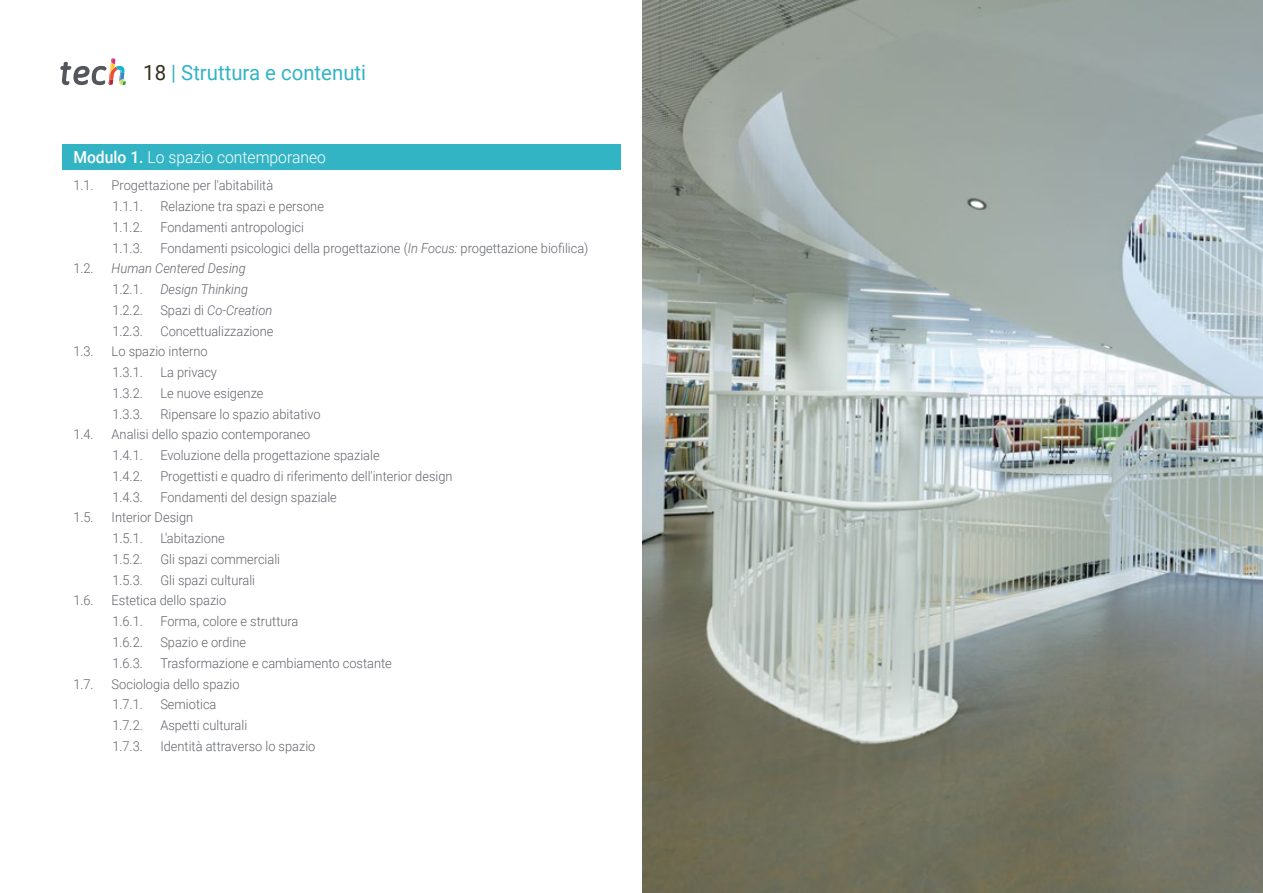
<style>
.page{position:relative;width:1263px;height:893px;background:#fff}
.page>*{position:absolute;margin:0;border:0;box-sizing:border-box;transform-origin:0 0}
.t1{font:21px "Roboto";color:#33b4c4}
.t2{font:300 16.5px "Roboto";color:#fff;scale:.95 1}
.t3{font:300 13.5px/20.7px "Roboto";color:#61646a;scale:.95 1}
.t4{font:italic 300 13.5px "Roboto";color:#61646a;scale:.95 1}
.s1{color:#312e20}
.s2{font-weight:500}
.s3{font-style:italic}
.s4{font-style:normal}
</style>
<div class="page">
<svg style="left:60px;top:58px;width:66px;height:28px"></svg>
<div style="left:62px;top:145px;width:559px;height:25px;background:#33b4c4"></div>
<img style="left:642px;top:0;width:621px;height:893px">
<h1 class="t1" style="left:143px;top:57px;width:224px"><span class="s1">18</span> | Struttura e contenuti</h1>
<p class="t2" style="left:73px;top:146px;width:267px"><span class="s2">Modulo 1.</span> Lo spazio contemporaneo</p>
<p class="t3" style="left:73px;top:175px;width:23px">1.1.</p>
<p class="t3" style="left:112px;top:175px;width:172px">Progettazione per l'abitabilità<br>1.1.1.</p>
<p class="t3" style="left:160px;top:196px;width:174px">Relazione tra spazi e persone</p>
<p class="t3" style="left:112px;top:216px;width:34px">1.1.2.</p>
<p class="t3" style="left:160px;top:216px;width:153px">Fondamenti antropologici</p>
<p class="t3" style="left:112px;top:237px;width:34px">1.1.3.</p>
<p class="t3" style="left:160px;top:237px;width:452px">Fondamenti psicologici della progettazione (<span class="s3">In Focus:</span> progettazione biofilica)</p>
<p class="t3" style="left:73px;top:258px;width:23px">1.2.</p>
<p class="t4" style="left:112px;top:259px;width:143px">Human Centered Desing</p>
<p class="t3" style="left:112px;top:279px;width:34px">1.2.1.</p>
<p class="t4" style="left:160px;top:280px;width:94px">Design Thinking</p>
<p class="t3" style="left:112px;top:299px;width:34px">1.2.2.</p>
<p class="t4" style="left:160px;top:301px;width:119px"><span class="s4">Spazi di</span> Co-Creation</p>
<p class="t3" style="left:112px;top:320px;width:34px">1.2.3.</p>
<p class="t3" style="left:160px;top:320px;width:120px">Concettualizzazione</p>
<p class="t3" style="left:73px;top:341px;width:23px">1.3.</p>
<p class="t3" style="left:112px;top:341px;width:103px">Lo spazio interno<br>1.3.1.</p>
<p class="t3" style="left:160px;top:362px;width:61px">La privacy</p>
<p class="t3" style="left:112px;top:382px;width:34px">1.3.2.</p>
<p class="t3" style="left:160px;top:382px;width:110px">Le nuove esigenze</p>
<p class="t3" style="left:112px;top:403px;width:34px">1.3.3.</p>
<p class="t3" style="left:160px;top:403px;width:170px">Ripensare lo spazio abitativo</p>
<p class="t3" style="left:73px;top:424px;width:23px">1.4.</p>
<p class="t3" style="left:112px;top:424px;width:211px">Analisi dello spazio contemporaneo<br>1.4.1.</p>
<p class="t3" style="left:160px;top:445px;width:232px">Evoluzione della progettazione spaziale</p>
<p class="t3" style="left:112px;top:465px;width:34px">1.4.2.</p>
<p class="t3" style="left:160px;top:465px;width:309px">Progettisti e quadro di riferimento dell'interior design</p>
<p class="t3" style="left:112px;top:486px;width:34px">1.4.3.</p>
<p class="t3" style="left:160px;top:486px;width:187px">Fondamenti del design spaziale</p>
<p class="t3" style="left:73px;top:507px;width:23px">1.5.</p>
<p class="t3" style="left:112px;top:507px;width:87px">Interior Design<br>1.5.1.</p>
<p class="t3" style="left:160px;top:528px;width:69px">L'abitazione</p>
<p class="t3" style="left:112px;top:548px;width:34px">1.5.2.</p>
<p class="t3" style="left:160px;top:548px;width:128px">Gli spazi commerciali</p>
<p class="t3" style="left:112px;top:569px;width:34px">1.5.3.</p>
<p class="t3" style="left:160px;top:569px;width:101px">Gli spazi culturali</p>
<p class="t3" style="left:73px;top:590px;width:23px">1.6.</p>
<p class="t3" style="left:112px;top:590px;width:122px">Estetica dello spazio<br>1.6.1.</p>
<p class="t3" style="left:160px;top:611px;width:147px">Forma, colore e struttura</p>
<p class="t3" style="left:112px;top:631px;width:34px">1.6.2.</p>
<p class="t3" style="left:160px;top:631px;width:92px">Spazio e ordine</p>
<p class="t3" style="left:112px;top:652px;width:34px">1.6.3.</p>
<p class="t3" style="left:160px;top:652px;width:245px">Trasformazione e cambiamento costante</p>
<p class="t3" style="left:73px;top:673px;width:23px">1.7.</p>
<p class="t3" style="left:112px;top:673px;width:136px">Sociologia dello spazio<br>1.7.1.</p>
<p class="t3" style="left:160px;top:694px;width:61px">Semiotica</p>
<p class="t3" style="left:112px;top:714px;width:34px">1.7.2.</p>
<p class="t3" style="left:160px;top:714px;width:93px">Aspetti culturali</p>
<p class="t3" style="left:112px;top:735px;width:34px">1.7.3.</p>
<p class="t3" style="left:160px;top:735px;width:165px">Identità attraverso lo spazio</p>
</div>
